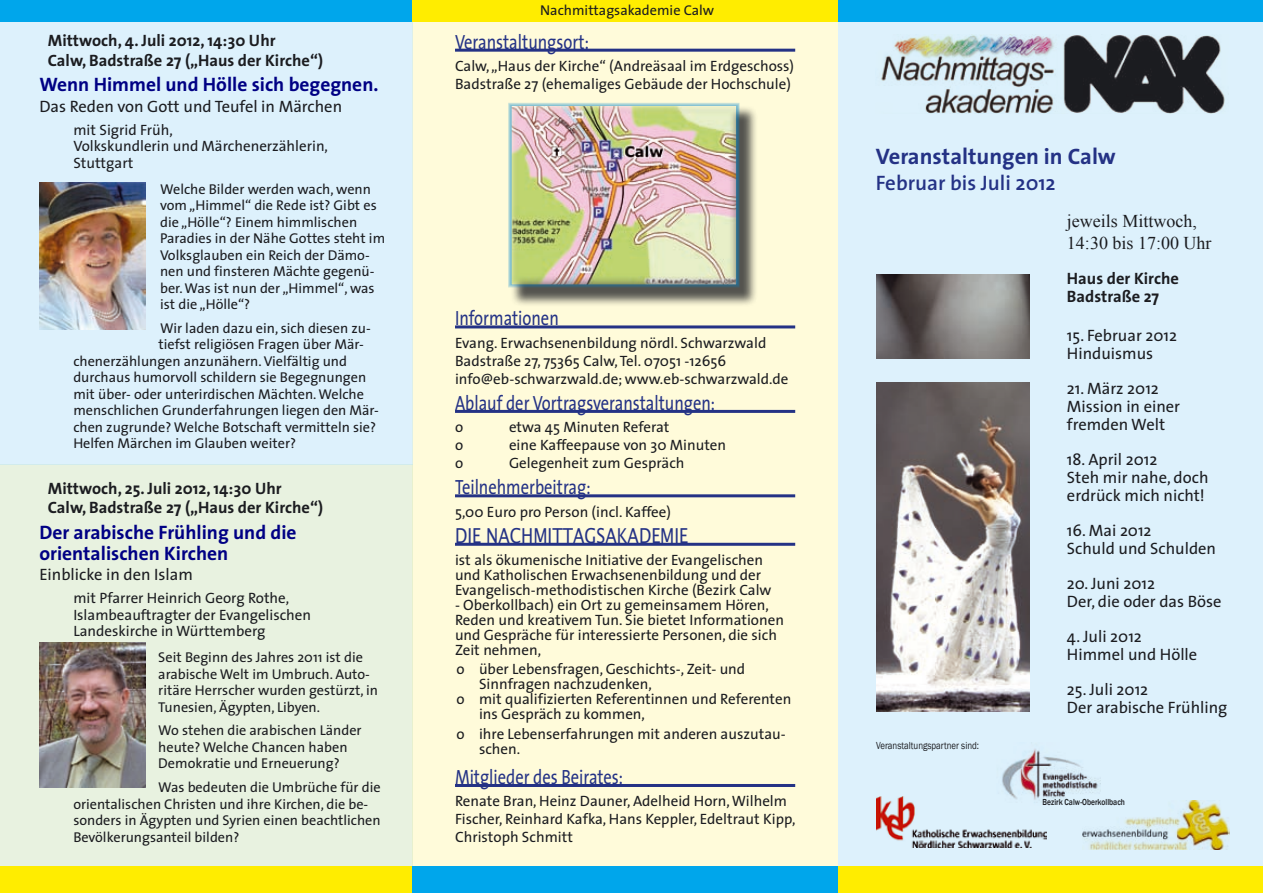
<style>
.page{position:relative;width:1263px;height:893px;background:#fff}
.page>*{position:absolute;margin:0;border:0;box-sizing:border-box;transform-origin:0 0}
.t1{font:700 22.5px "The Sans";color:#243285}
.t2{font:600 21px "The Sans";color:#243285}
.t3{font:20.7px "The Sans";color:#243285;scale:.8 1}
.t4{font:20.7px "Lucida Sans Unicode";color:#243285;scale:.8 1}
.t5{font:700 19.5px/21px "The Sans";color:#000084}
.t6{font:18px/21.6px "Times New Roman";color:#1b1c20}
.t7{font:16.5px/18px "The Sans";color:#1b1c20}
.t8{font:700 16.5px/19.8px "The Sans";color:#1b1c20}
.t9{font:15px/15px "The Sans";color:#1b1c20}
.t10{font:14.25px/16.5px "The Sans";color:#1b1c20}
.t11{font:10.5px "Franklin Gothic";color:#1b1c20;scale:.84 1}
.t12{font:500 9px "Franklin Gothic";color:#1b1c20;scale:.84 1}
</style>
<div class="page">
<div style="left:412px;top:20px;width:426px;height:873px;background:#fffbda"></div>
<div style="left:0;top:464px;width:412px;height:429px;background:#e8f2e0"></div>
<div style="left:0;top:17px;width:412px;height:447px;background:#ddf1fc"></div>
<div style="left:838px;top:0;width:425px;height:893px;background:#ddf1fc"></div>
<div style="left:0;top:866px;width:1263px;height:27px;background:#ffed00"></div>
<div style="left:0;top:0;width:1263px;height:21px;background:#00a6eb"></div>
<div style="left:412px;top:866px;width:426px;height:27px;background:#00a6eb"></div>
<div style="left:412px;top:0;width:426px;height:21px;background:#ffed00"></div>
<img style="left:1082px;top:801px;width:148px;height:49px">
<img style="left:876px;top:796px;width:170px;height:52px">
<img style="left:997px;top:749px;width:105px;height:56px">
<img style="left:39px;top:183px;width:106px;height:146px">
<img style="left:39px;top:642px;width:107px;height:145px">
<hr style="left:455px;top:49px;width:340px;height:3px;background:#243285">
<hr style="left:455px;top:325px;width:340px;height:3px;background:#243285">
<hr style="left:455px;top:410px;width:340px;height:3px;background:#243285">
<hr style="left:455px;top:494px;width:340px;height:3px;background:#243285">
<hr style="left:455px;top:543px;width:340px;height:3px;background:#243285">
<hr style="left:455px;top:784px;width:340px;height:3px;background:#243285">
<div style="left:510px;top:105px;width:248px;height:202px;background:#1b1c20;opacity:.75"></div>
<img style="left:512px;top:107px;width:223px;height:177px">
<img style="left:881px;top:34px;width:344px;height:79px">
<img style="left:876px;top:275px;width:154px;height:84px">
<img style="left:876px;top:383px;width:154px;height:329px">
<p class="t8" style="left:48px;top:30px;width:277px">Mittwoch, 4. Juli 2012, 14:30 Uhr<br>Calw, Badstraße 27 („Haus der Kirche“)</p>
<h3 class="t5" style="left:39px;top:73px;width:341px">Wenn Himmel und Hölle sich begegnen.</h3>
<p class="t7" style="left:39px;top:97px;width:304px">Das Reden von Gott und Teufel in Märchen</p>
<p class="t9" style="left:73px;top:121px;width:256px;line-height:16.5px">mit Sigrid Früh,<br>Volkskundlerin und Märchenerzählerin,<br>Stuttgart</p>
<p class="t10" style="left:160px;top:180px;width:227px">Welche Bilder werden wach, wenn vom „Himmel“ die Rede ist? Gibt es die „Hölle“? Einem himmlischen<br>Paradies in der Nähe Gottes steht im<br>Volksglauben ein Reich der Dämo&shy;nen und finsteren Mächte gegenü&shy;ber. Was ist nun der „Himmel“, was ist die „Hölle“?</p>
<p class="t10" style="left:160px;top:319px;width:212px">Wir laden dazu ein, sich diesen zu-</p>
<p class="t10" style="left:159px;top:336px;width:207px">tiefst religiösen Fragen über Mär-</p>
<p class="t10" style="left:73px;top:352px;width:275px">chenerzählungen anzunähern. Vielfältig und</p>
<p class="t10" style="left:73px;top:369px;width:294px">durchaus humorvoll schildern sie Begegnungen</p>
<p class="t10" style="left:73px;top:385px;width:292px">mit über- oder unterirdischen Mächten. Welche</p>
<p class="t10" style="left:73px;top:402px;width:307px">menschlichen Grunderfahrungen liegen den Mär-</p>
<p class="t10" style="left:73px;top:418px;width:304px">chen zugrunde? Welche Botschaft vermitteln sie?</p>
<p class="t10" style="left:73px;top:435px;width:224px">Helfen Märchen im Glauben weiter?</p>
<p class="t8" style="left:48px;top:478px;width:277px">Mittwoch, 25. Juli 2012, 14:30 Uhr<br>Calw, Badstraße 27 („Haus der Kirche“)</p>
<h3 class="t5" style="left:39px;top:521px;width:259px">Der arabische Frühling und die orientalischen Kirchen</h3>
<p class="t7" style="left:39px;top:565px;width:155px">Einblicke in den Islam</p>
<p class="t9" style="left:73px;top:589px;width:239px;line-height:16.5px">mit Pfarrer Heinrich Georg Rothe,<br>Islambeauftragter der Evangelischen<br>Landeskirche in Württemberg</p>
<p class="t10" style="left:158px;top:649px;width:221px">Seit Beginn des Jahres 2011 ist die arabische Welt im Umbruch. Auto&shy;ritäre Herrscher wurden gestürzt, in Tunesien, Ägypten, Libyen.</p>
<p class="t10" style="left:158px;top:722px;width:205px">Wo stehen die arabischen Länder heute? Welche Chancen haben<br>Demokratie und Erneuerung?</p>
<p class="t10" style="left:73px;top:779px;width:309px;text-indent:85px">Was bedeuten die Umbrüche für die orientalischen Christen und ihre Kirchen, die be&shy;sonders in Ägypten und Syrien einen beachtlichen Bevölkerungsanteil bilden?</p>
<p class="t10" style="left:540px;top:1px;width:176px">Nachmittagsakademie Calw</p>
<h3 class="t3" style="left:455px;top:24px;width:169px">Veranstaltungsort:</h3>
<p class="t9" style="left:455px;top:56px;width:340px;line-height:18px">Calw, „Haus der Kirche“ (Andreäsaal im Erdgeschoss)<br>Badstraße 27 (ehemaliges Gebäude der Hochschule)</p>
<h3 class="t3" style="left:455px;top:301px;width:131px">Informationen</h3>
<p class="t9" style="left:455px;top:333px;width:335px;line-height:18px">Evang. Erwachsenenbildung nördl. Schwarzwald<br>Badstraße 27, 75365 Calw, Tel. 07051 -12656 info@eb-schwarzwald.de; www.eb-schwarzwald.de</p>
<h3 class="t3" style="left:455px;top:386px;width:327px">Ablauf der Vortragsveranstaltungen:</h3>
<p class="t9" style="left:455px;top:419px;width:10px">o</p>
<p class="t9" style="left:509px;top:419px;width:162px">etwa 45 Minuten Referat</p>
<p class="t9" style="left:455px;top:437px;width:10px">o</p>
<p class="t9" style="left:509px;top:437px;width:219px">eine Kaffeepause von 30 Minuten</p>
<p class="t9" style="left:455px;top:455px;width:10px">o</p>
<p class="t9" style="left:509px;top:455px;width:177px">Gelegenheit zum Gespräch</p>
<h3 class="t3" style="left:455px;top:470px;width:171px">Teilnehmerbeitrag:</h3>
<p class="t9" style="left:455px;top:504px;width:218px">5,00 Euro pro Person (incl. Kaffee)</p>
<h3 class="t4" style="left:455px;top:519px;width:293px">DIE NACHMITTAGSAKADEMIE</h3>
<p class="t9" style="left:455px;top:552px;width:318px">ist als ökumenische Initiative der Evangelischen und Katholischen Erwachsenenbildung und der<br>Evangelisch-methodistischen Kirche (Bezirk Calw</p>
<p class="t9" style="left:455px;top:597px;width:330px">- Oberkollbach) ein Ort zu gemeinsamem Hören, Reden und kreativem Tun. Sie bietet Informationen und Gespräche für interessierte Personen, die sich Zeit nehmen,</p>
<p class="t9" style="left:456px;top:661px;width:290px">o über Lebensfragen, Geschichts-, Zeit- und</p>
<p class="t9" style="left:479px;top:676px;width:174px">Sinnfragen nachzudenken,</p>
<p class="t9" style="left:456px;top:691px;width:336px">o mit qualifizierten Referentinnen und Referenten</p>
<p class="t9" style="left:479px;top:706px;width:167px">ins Gespräch zu kommen,</p>
<p class="t9" style="left:479px;top:725px;width:308px;text-indent:-22px">o ihre Lebenserfahrungen mit anderen auszutau&shy;schen.</p>
<h3 class="t3" style="left:455px;top:760px;width:212px">Mitglieder des Beirates:</h3>
<p class="t9" style="left:455px;top:792px;width:342px;line-height:18px">Renate Bran, Heinz Dauner, Adelheid Horn, Wilhelm<br>Fischer, Reinhard Kafka, Hans Keppler, Edeltraut Kipp,<br>Christoph Schmitt</p>
<h1 class="t1" style="left:876px;top:138px;width:241px">Veranstaltungen in Calw</h1>
<h2 class="t2" style="left:876px;top:165px;width:181px">Februar bis Juli 2012</h2>
<p class="t6" style="left:1067px;top:210px;width:146px">jeweils Mittwoch,<br>14:30 bis 17:00 Uhr</p>
<p class="t8" style="left:1067px;top:269px;width:113px;line-height:18px">Haus der Kirche<br>Badstraße 27</p>
<p class="t7" style="left:1067px;top:326px;width:112px">15. Februar 2012<br>Hinduismus</p>
<p class="t7" style="left:1067px;top:379px;width:115px">21. März 2012<br>Mission in einer fremden Welt</p>
<p class="t7" style="left:1067px;top:450px;width:143px">18. April 2012<br>Steh mir nahe, doch erdrück mich nicht!</p>
<p class="t7" style="left:1067px;top:521px;width:151px">16. Mai 2012<br>Schuld und Schulden</p>
<p class="t7" style="left:1067px;top:574px;width:156px">20. Juni 2012<br>Der, die oder das Böse</p>
<p class="t7" style="left:1067px;top:627px;width:132px">4. Juli 2012<br>Himmel und Hölle</p>
<p class="t7" style="left:1067px;top:680px;width:162px">25. Juli 2012<br>Der arabische Frühling</p>
<p class="t11" style="left:876px;top:739px;width:124px">Veranstaltungspartner sind:</p>
<p class="t12" style="left:1043px;top:796px;width:100px">Bezirk Calw-Oberkollbach</p>
</div>
